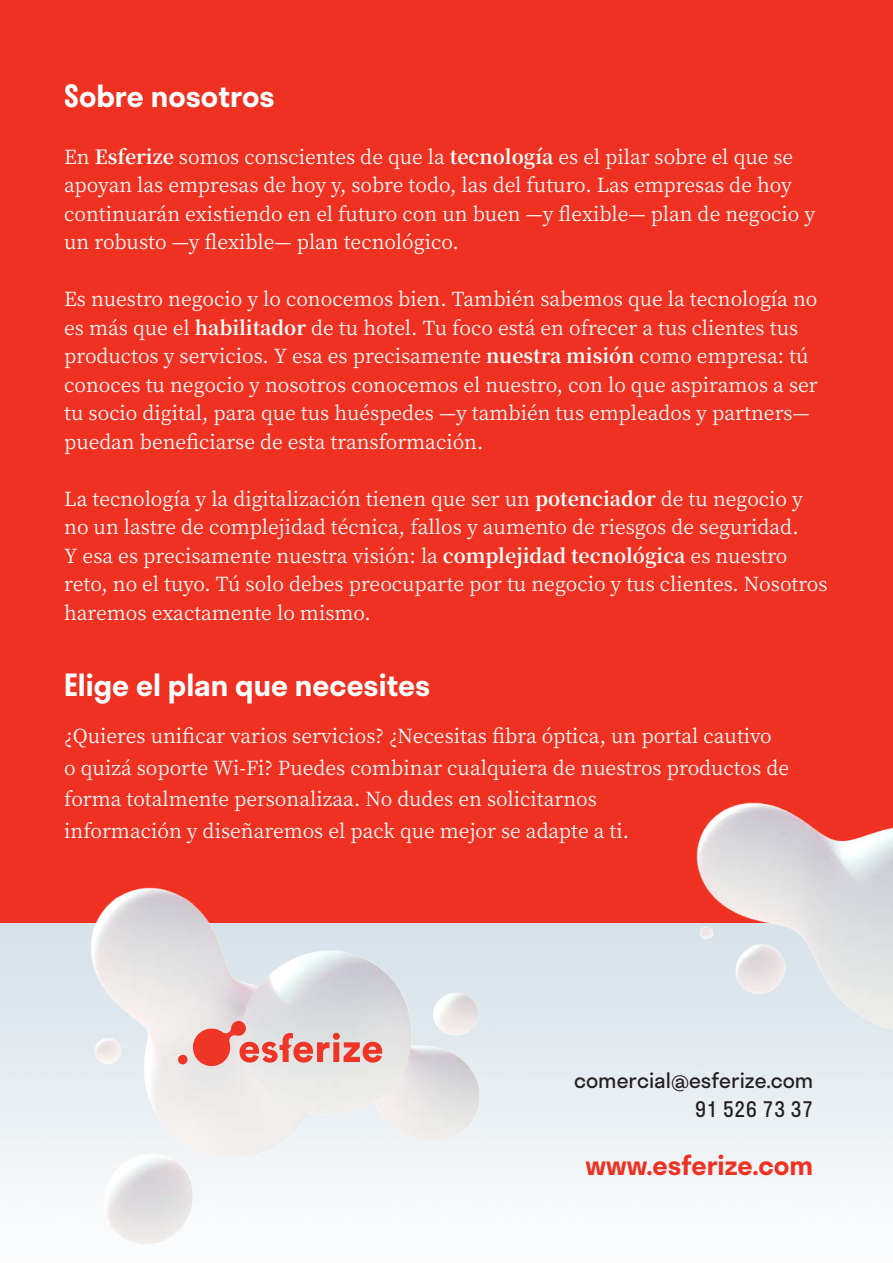
<style>
.page{position:relative;width:893px;height:1263px;background:#fff}
.page>*{position:absolute;margin:0;border:0;box-sizing:border-box;transform-origin:0 0}
.t1{font:600 30px "Stratos";color:#fff}
.t2{font:600 27px "Stratos";color:#ef3122}
.t3{font:21px/28.5px "Stratos";color:#231f20;text-align:right}
.t4{font:19.5px/28.5px "Noto Serif TC";color:#fff}
.s1{font-weight:700}
</style>
<div class="page">
<div style="left:0;top:0;width:893px;height:923px;background:#ef3122"></div>
<img style="left:64px;top:887px;width:440px;height:367px">
<svg style="left:178px;top:1020px;width:204px;height:47px"></svg>
<img style="left:614px;top:802px;width:279px;height:289px">
<h1 class="t1" style="left:64px;top:72px;width:212px">Sobre nosotros</h1>
<p class="t4" style="left:64px;top:143px;width:753px">En <span class="s1">Esferize</span> somos conscientes de que la <span class="s1">tecnología</span> es el pilar sobre el que se apoyan las empresas de hoy y, sobre todo, las del futuro. Las empresas de hoy continuarán existiendo en el futuro con un buen —y flexible— plan de negocio y un robusto —y flexible— plan tecnológico.</p>
<p class="t4" style="left:64px;top:285px;width:755px">Es nuestro negocio y lo conocemos bien. También sabemos que la tecnología no es más que el <span class="s1">habilitador</span> de tu hotel. Tu foco está en ofrecer a tus clientes tus productos y servicios. Y esa es precisamente <span class="s1">nuestra misión</span> como empresa: tú conoces tu negocio y nosotros conocemos el nuestro, con lo que aspiramos a ser tu socio digital, para que tus huéspedes —y también tus empleados y partners— puedan beneficiarse de esta transformación.</p>
<p class="t4" style="left:64px;top:485px;width:765px">La tecnología y la digitalización tienen que ser un <span class="s1">potenciador</span> de tu negocio y no un lastre de complejidad técnica, fallos y aumento de riesgos de seguridad.<br>Y esa es precisamente nuestra visión: la <span class="s1">complejidad tecnológica</span> es nuestro reto, no el tuyo. Tú solo debes preocuparte por tu negocio y tus clientes. Nosotros haremos exactamente lo mismo.</p>
<h1 class="t1" style="left:64px;top:660px;width:368px">Elige el plan que necesites</h1>
<p class="t4" style="left:64px;top:721px;width:726px;line-height:31.5px">¿Quieres unificar varios servicios? ¿Necesitas fibra óptica, un portal cautivo<br>o quizá soporte Wi-Fi? Puedes combinar cualquiera de nuestros productos de forma totalmente personalizaa. No dudes en solicitarnos<br>información y diseñaremos el pack que mejor se adapte a ti.</p>
<p class="t3" style="left:574px;top:1066px;width:241px">comercial@esferize.com<br>91 526 73 37</p>
<h2 class="t2" style="left:585px;top:1143px;width:229px">www.esferize.com</h2>
</div>
